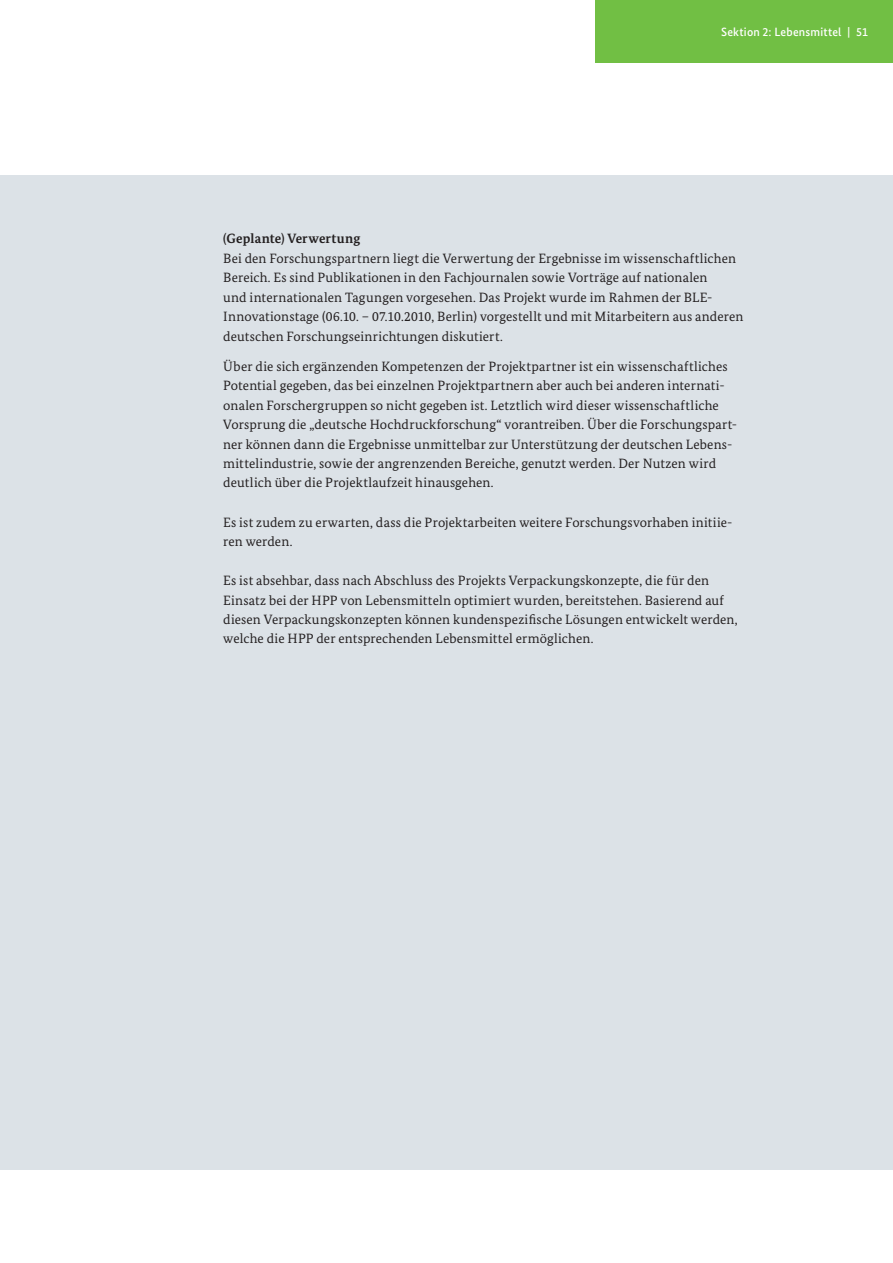
<style>
.page{position:relative;width:893px;height:1263px;background:#fff}
.page>*{position:absolute;margin:0;border:0;box-sizing:border-box;transform-origin:0 0}
.t1{font:13.5px/19.5px "Bundes Serif";letter-spacing:.01em;color:#231f20}
.t2{font:700 13.5px "Bundes Serif";letter-spacing:.01em;color:#231f20}
.t3{font:500 12px "Bundes Sans";letter-spacing:.015em;color:#fff}
</style>
<div class="page">
<div style="left:0;top:176px;width:893px;height:994px;background:#dce2e7"></div>
<div style="left:595px;top:0;width:298px;height:63px;background:#71bf44"></div>
<p class="t3" style="left:721px;top:24px;width:149px">Sektion 2: Lebensmittel | 51</p>
<p class="t2" style="left:223px;top:230px;width:139px">(Geplante) Verwertung</p>
<p class="t1" style="left:223px;top:248px;width:522px">Bei den Forschungspartnern liegt die Verwertung der Ergebnisse im wissenschaftlichen Bereich. Es sind Publikationen in den Fachjournalen sowie Vorträge auf nationalen<br>und internationalen Tagungen vorgesehen. Das Projekt wurde im Rahmen der BLE-Innovationstage (06.10. – 07.10.2010, Berlin) vorgestellt und mit Mitarbeitern aus anderen deutschen Forschungseinrichtungen diskutiert.</p>
<p class="t1" style="left:223px;top:356px;width:515px">Über die sich ergänzenden Kompetenzen der Projektpartner ist ein wissenschaftliches Potential gegeben, das bei einzelnen Projektpartnern aber auch bei anderen internati&shy;onalen Forschergruppen so nicht gegeben ist. Letztlich wird dieser wissenschaftliche Vorsprung die „deutsche Hochdruckforschung“ vorantreiben. Über die Forschungspart&shy;ner können dann die Ergebnisse unmittelbar zur Unterstützung der deutschen Lebens&shy;mittelindustrie, sowie der angrenzenden Bereiche, genutzt werden. Der Nutzen wird deutlich über die Projektlaufzeit hinausgehen.</p>
<p class="t1" style="left:223px;top:512px;width:511px">Es ist zudem zu erwarten, dass die Projektarbeiten weitere Forschungsvorhaben initiie&shy;ren werden.</p>
<p class="t1" style="left:223px;top:570px;width:516px">Es ist absehbar, dass nach Abschluss des Projekts Verpackungskonzepte, die für den Einsatz bei der HPP von Lebensmitteln optimiert wurden, bereitstehen. Basierend auf diesen Verpackungskonzepten können kundenspezifische Lösungen entwickelt werden, welche die HPP der entsprechenden Lebensmittel ermöglichen.</p>
</div>
